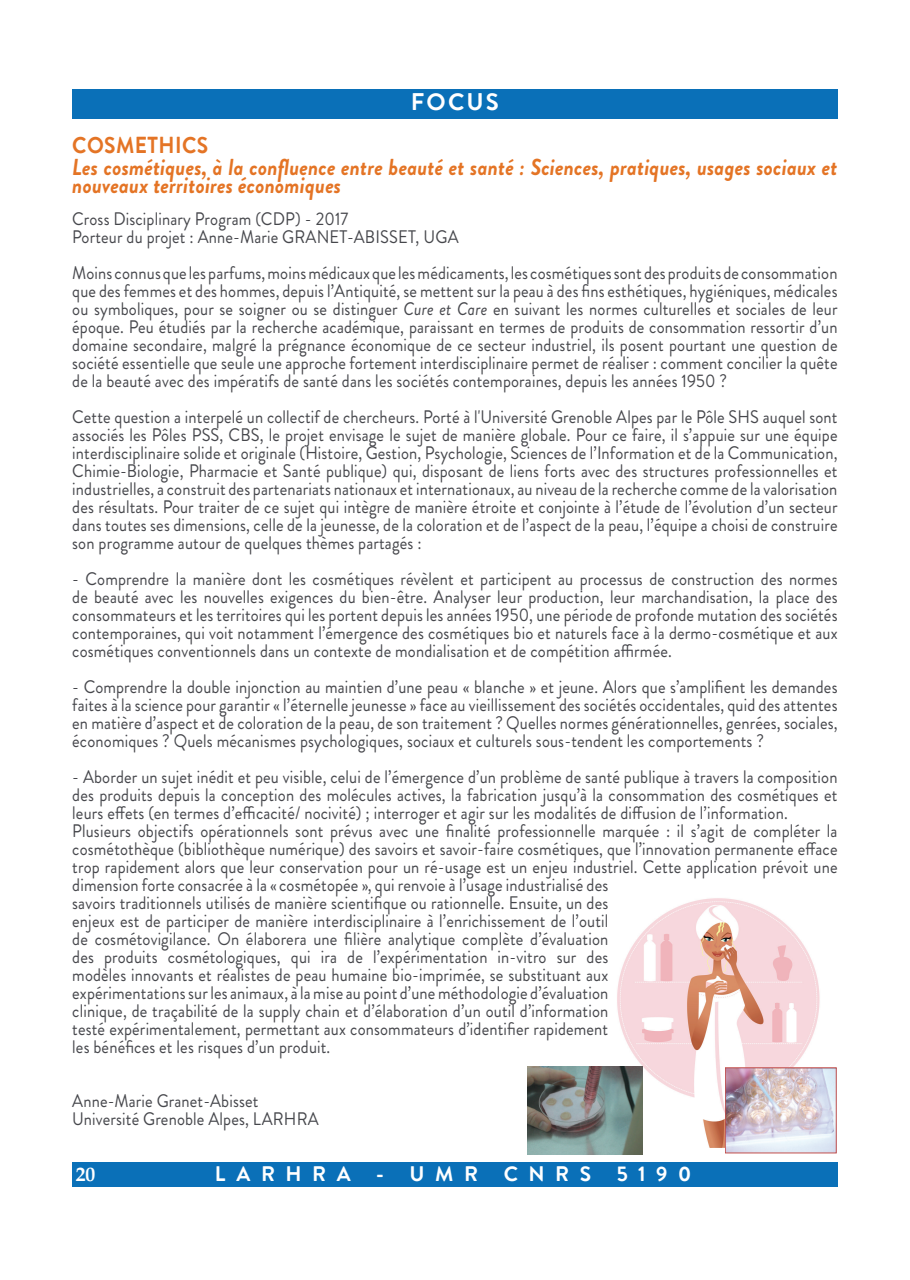
<style>
.page{position:relative;width:910px;height:1280px;background:#fff}
.page>*{position:absolute;margin:0;border:0;box-sizing:border-box;transform-origin:0 0}
.t1{font:700 24px "Brandon Grotesque";letter-spacing:.09em;color:#fff}
.t2{font:italic 700 23.1px/18px "Brandon Grotesque";letter-spacing:.01em;color:#e47425;scale:.91 1}
.t3{font:700 23.1px "Brandon Grotesque";letter-spacing:.02em;color:#e47425;scale:.91 1}
.t4{font:700 21px "Brandon Grotesque";letter-spacing:.5em;color:#fff}
.t5{font:700 19.5px "Book Antiqua";color:#fff}
.t6{font:18.15px/18px "Brandon Grotesque";letter-spacing:.01em;color:#46474c;text-align:justify;scale:.91 1}
.s1{font-style:italic}
</style>
<div class="page">
<div style="left:73px;top:1162px;width:765px;height:24px;background:#0a70b8"></div>
<div style="left:72px;top:89px;width:766px;height:30px;background:#0a70b8"></div>
<img style="left:617px;top:898px;width:203px;height:249px">
<img style="left:527px;top:1066px;width:115px;height:88px">
<img style="left:727px;top:1069px;width:107px;height:82px">
<div style="left:725px;top:1067px;width:111px;height:86px;border:1px solid #c3504d"></div>
<h1 class="t1" style="left:411px;top:85px;width:90px">FOCUS</h1>
<p class="t3" style="left:72px;top:128px;width:151px">COSMETHICS</p>
<p class="t2" style="left:72px;top:158px;width:842px">Les cosmétiques, à la confluence entre beauté et santé : Sciences, pratiques, usages sociaux et nouveaux territoires économiques</p>
<p class="t6" style="left:72px;top:210px;width:426px">Cross Disciplinary Program (CDP) - 2017<br>Porteur du projet : Anne-Marie GRANET-ABISSET, UGA</p>
<p class="t6" style="left:72px;top:264px;width:842px">Moins connus que les parfums, moins médicaux que les médicaments, les cosmétiques sont des produits de consommation que des femmes et des hommes, depuis l’Antiquité, se mettent sur la peau à des fins esthétiques, hygiéniques, médicales ou symboliques, pour se soigner ou se distinguer <span class="s1">Cure et Care</span> en suivant les normes culturelles et sociales de leur époque. Peu étudiés par la recherche académique, paraissant en termes de produits de consommation ressortir d’un domaine secondaire, malgré la prégnance économique de ce secteur industriel, ils posent pourtant une question de société essentielle que seule une approche fortement interdisciplinaire permet de réaliser : comment concilier la quête de la beauté avec des impératifs de santé dans les sociétés contemporaines, depuis les années 1950 ?</p>
<p class="t6" style="left:72px;top:408px;width:842px">Cette question a interpelé un collectif de chercheurs. Porté à l'Université Grenoble Alpes par le Pôle SHS auquel sont associés les Pôles PSS, CBS, le projet envisage le sujet de manière globale. Pour ce faire, il s’appuie sur une équipe interdisciplinaire solide et originale (Histoire, Gestion, Psychologie, Sciences de l’Information et de la Communication, Chimie-Biologie, Pharmacie et Santé publique) qui, disposant de liens forts avec des structures professionnelles et industrielles, a construit des partenariats nationaux et internationaux, au niveau de la recherche comme de la valorisation des résultats. Pour traiter de ce sujet qui intègre de manière étroite et conjointe à l’étude de l’évolution d’un secteur dans toutes ses dimensions, celle de la jeunesse, de la coloration et de l’aspect de la peau, l’équipe a choisi de construire son programme autour de quelques thèmes partagés :</p>
<p class="t6" style="left:72px;top:570px;width:842px">- Comprendre la manière dont les cosmétiques révèlent et participent au processus de construction des normes de beauté avec les nouvelles exigences du bien-être. Analyser leur production, leur marchandisation, la place des consommateurs et les territoires qui les portent depuis les années 1950, une période de profonde mutation des sociétés contemporaines, qui voit notamment l’émergence des cosmétiques bio et naturels face à la dermo-cosmétique et aux cosmétiques conventionnels dans un contexte de mondialisation et de compétition affirmée.</p>
<p class="t6" style="left:72px;top:678px;width:842px">- Comprendre la double injonction au maintien d’une peau « blanche » et jeune. Alors que s’amplifient les demandes faites à la science pour garantir « l’éternelle jeunesse » face au vieillissement des sociétés occidentales, quid des attentes en matière d’aspect et de coloration de la peau, de son traitement ? Quelles normes générationnelles, genrées, sociales, économiques ? Quels mécanismes psychologiques, sociaux et culturels sous-tendent les comportements ?</p>
<p class="t6" style="left:72px;top:768px;width:842px;text-align:left">- Aborder un sujet inédit et peu visible, celui de l’émergence d’un problème de santé publique à travers la composition des produits depuis la conception des molécules actives, la fabrication jusqu’à la consommation des cosmétiques et leurs effets (en termes d’efficacité/ nocivité) ; interroger et agir sur les modalités de diffusion de l’information.<br>Plusieurs objectifs opérationnels sont prévus avec une finalité professionnelle marquée : il s’agit de compléter la cosmétothèque (bibliothèque numérique) des savoirs et savoir-faire cosmétiques, que l’innovation permanente efface trop rapidement alors que leur conservation pour un ré-usage est un enjeu industriel. Cette application prévoit une dimension forte consacrée à la « cosmétopée », qui renvoie à l’usage industrialisé des<br>savoirs traditionnels utilisés de manière scientifique ou rationnelle. Ensuite, un des<br>enjeux est de participer de manière interdisciplinaire à l’enrichissement de l’outil<br>de cosmétovigilance. On élaborera une filière analytique complète d’évaluation<br>des produits cosmétologiques, qui ira de l’expérimentation in-vitro sur des<br>modèles innovants et réalistes de peau humaine bio-imprimée, se substituant aux<br>expérimentations sur les animaux, à la mise au point d’une méthodologie d’évaluation<br>clinique, de traçabilité de la supply chain et d’élaboration d’un outil d’information<br>testé expérimentalement, permettant aux consommateurs d’identifier rapidement<br>les bénéfices et les risques d’un produit.</p>
<p class="t6" style="left:72px;top:1092px;width:272px">Anne-Marie Granet-Abisset<br>Université Grenoble Alpes, LARHRA</p>
<p class="t5" style="left:76px;top:1161px;width:21px">20</p>
<p class="t4" style="left:215px;top:1159px;width:478px">LARHRA - UMR CNRS 5190</p>
</div>
